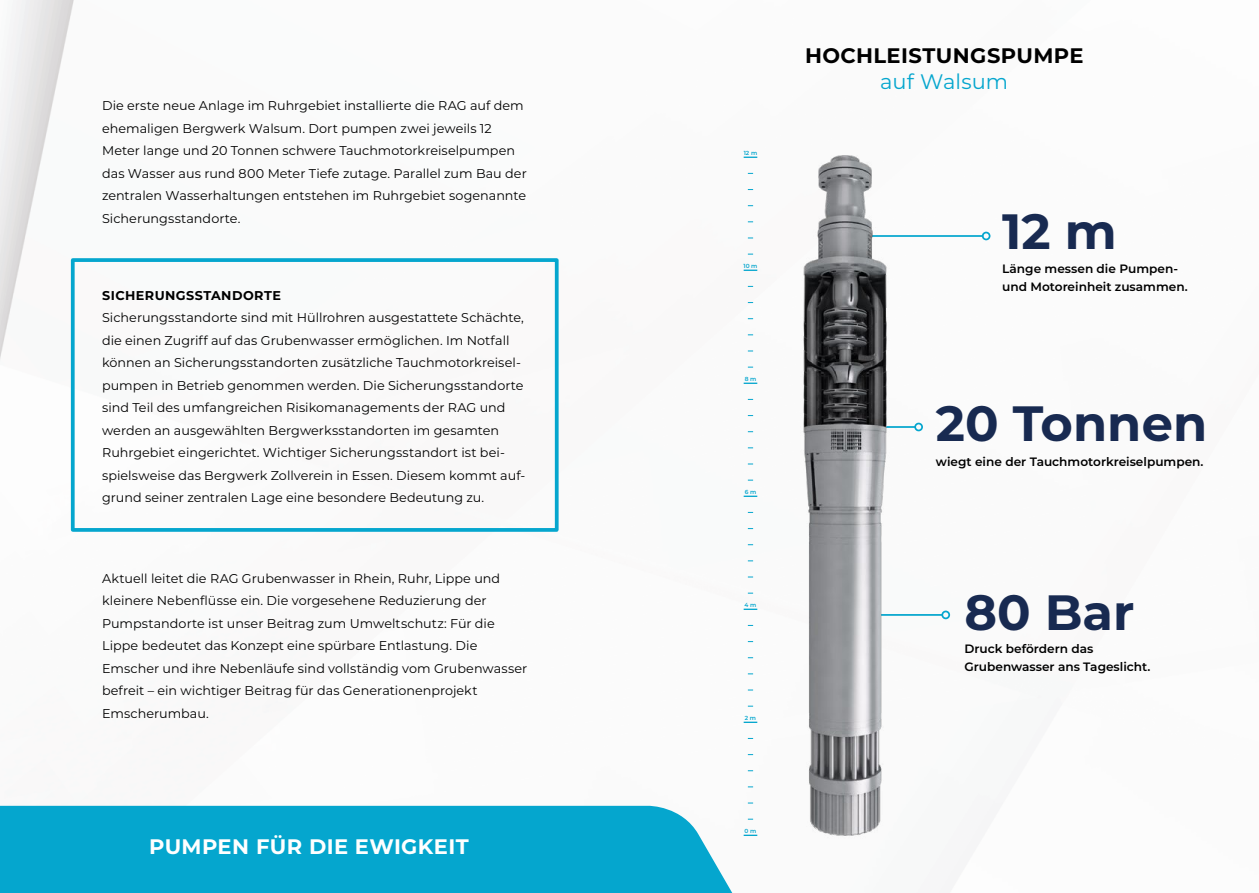
<style>
.page{position:relative;width:1259px;height:893px;background:#fff}
.page>*{position:absolute;margin:0;border:0;box-sizing:border-box;transform-origin:0 0}
.t1{font:700 49.5px "Montserrat";color:#182a51}
.t2{font:700 21px "Montserrat";letter-spacing:.02em;color:#fff}
.t3{font:700 21px "Montserrat";letter-spacing:.02em;color:#000}
.t4{font:21px "Montserrat";color:#05a6ce}
.t5{font:12.75px/22.5px "Montserrat";color:#000}
.t6{font:700 12.75px "Montserrat";letter-spacing:.035em;color:#000}
.t7{font:600 12.15px/17.4px "Montserrat";color:#000}
.t8{font:600 5.85px "Montserrat";color:#05a6ce}
</style>
<div class="page">
<img style="left:0;top:0;width:991px;height:836px">
<div style="left:71px;top:258px;width:487px;height:274px;border:4px solid #05a6ce"></div>
<hr style="left:853px;top:235px;width:129px;height:2px;background:#05a6ce">
<div style="left:982px;top:232px;width:8px;height:8px;border:2px solid #05a6ce;border-radius:50%"></div>
<div style="left:914px;top:423px;width:9px;height:8px;border:2px solid #05a6ce;border-radius:50%"></div>
<hr style="left:829px;top:614px;width:113px;height:2px;background:#05a6ce">
<div style="left:941px;top:611px;width:9px;height:8px;border:2px solid #05a6ce;border-radius:50%"></div>
<img style="left:772px;top:119px;width:146px;height:718px">
<svg style="left:743px;top:496px;width:14px;height:1px"></svg>
<svg style="left:743px;top:609px;width:14px;height:1px"></svg>
<svg style="left:743px;top:722px;width:14px;height:1px"></svg>
<svg style="left:743px;top:383px;width:14px;height:1px"></svg>
<svg style="left:743px;top:270px;width:14px;height:1px"></svg>
<svg style="left:743px;top:157px;width:14px;height:1px"></svg>
<div style="left:0;top:806px;width:755px;height:87px;background:#05a6ce"></div>
<p class="t5" style="left:102px;top:94px;width:426px">Die erste neue Anlage im Ruhrgebiet installierte die RAG auf dem ehemaligen Bergwerk Walsum. Dort pumpen zwei jeweils 12<br>Meter lange und 20 Tonnen schwere Tauchmotorkreiselpumpen das Wasser aus rund 800 Meter Tiefe zutage. Parallel zum Bau der zentralen Wasserhaltungen entstehen im Ruhrgebiet sogenannte Sicherungsstandorte.</p>
<p class="t6" style="left:102px;top:286px;width:180px">SICHERUNGSSTANDORTE</p>
<p class="t5" style="left:102px;top:306px;width:425px">Sicherungsstandorte sind mit Hüllrohren ausgestattete Schächte, die einen Zugriff auf das Grubenwasser ermöglichen. Im Notfall können an Sicherungsstandorten zusätzliche Tauchmotorkreisel&shy;pumpen in Betrieb genommen werden. Die Sicherungsstandorte sind Teil des umfangreichen Risikomanagements der RAG und werden an ausgewählten Bergwerksstandorten im gesamten Ruhrgebiet eingerichtet. Wichtiger Sicherungsstandort ist bei&shy;spielsweise das Bergwerk Zollverein in Essen. Diesem kommt auf&shy;grund seiner zentralen Lage eine besondere Bedeutung zu.</p>
<p class="t5" style="left:102px;top:566px;width:427px">Aktuell leitet die RAG Grubenwasser in Rhein, Ruhr, Lippe und kleinere Nebenflüsse ein. Die vorgesehene Reduzierung der Pumpstandorte ist unser Beitrag zum Umweltschutz: Für die Lippe bedeutet das Konzept eine spürbare Entlastung. Die Emscher und ihre Nebenläufe sind vollständig vom Grubenwasser befreit – ein wichtiger Beitrag für das Generationenprojekt Emscherumbau.</p>
<h2 class="t2" style="left:149px;top:831px;width:321px">PUMPEN FÜR DIE EWIGKEIT</h2>
<p class="t8" style="left:744px;top:149px;width:15px">12 m</p>
<p class="t8" style="left:743px;top:262px;width:16px">10 m</p>
<p class="t8" style="left:744px;top:375px;width:13px">8 m</p>
<p class="t8" style="left:744px;top:487px;width:13px">6 m</p>
<p class="t8" style="left:744px;top:601px;width:13px">4 m</p>
<p class="t8" style="left:745px;top:714px;width:13px">2 m</p>
<p class="t8" style="left:744px;top:826px;width:13px">0 m</p>
<h2 class="t3" style="left:805px;top:40px;width:280px">HOCHLEISTUNGSPUMPE</h2>
<h2 class="t4" style="left:880px;top:67px;width:129px">auf Walsum</h2>
<h1 class="t1" style="left:1002px;top:196px;width:116px">12 m</h1>
<p class="t7" style="left:1002px;top:277px;width:187px">und Motoreinheit zusammen.</p>
<p class="t7" style="left:1002px;top:260px;width:177px">Länge messen die Pumpen-</p>
<h1 class="t1" style="left:936px;top:387px;width:273px">20 Tonnen</h1>
<p class="t7" style="left:936px;top:452px;width:269px">wiegt eine der Tauchmotorkreiselpumpen.</p>
<h1 class="t1" style="left:964px;top:577px;width:172px">80 Bar</h1>
<p class="t7" style="left:964px;top:640px;width:187px">Druck befördern das<br>Grubenwasser ans Tageslicht.</p>
</div>
